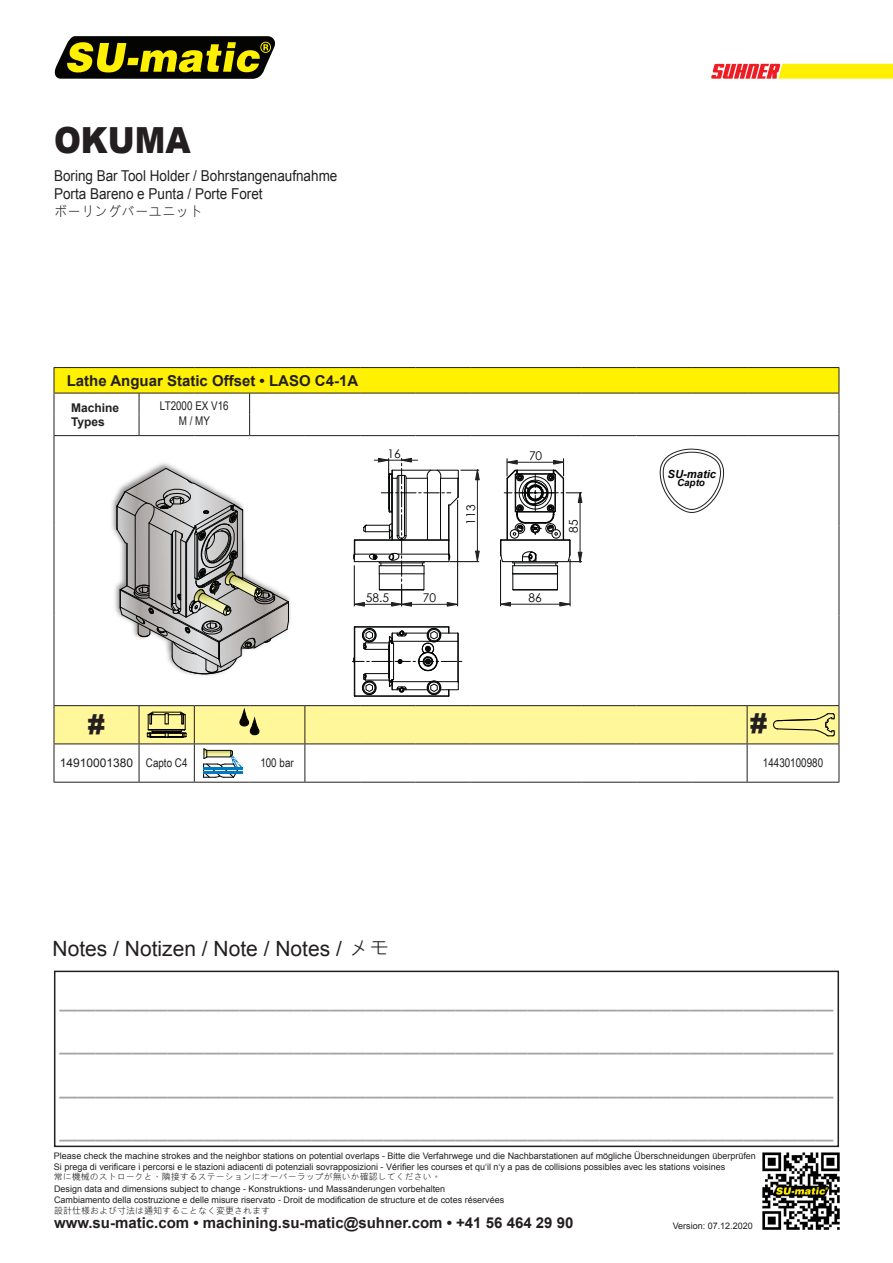
<style>
.page{position:relative;width:893px;height:1263px;background:#fff}
.page>*{position:absolute;margin:0;border:0;box-sizing:border-box;transform-origin:0 0}
.t1{font:36px/43.2px "Minion Pro";color:#a4a5a9;text-align:justify}
.t2{font:900 36px "Arial";color:#231f20;scale:.9 1}
.t3{font:900 27px "Arial";color:#231f20}
.t4{font:21px "Arial";color:#231f20}
.t5{font:700 15px "Arial";color:#231f20}
.t6{font:15px "Arial";color:#231f20;scale:.9 1}
.t7{font:15px "Microsoft Jheng Hei UI Regular";color:#231f20;scale:.9 1}
.t8{font:12px "Arial Narrow";color:#231f20}
.t9{font:12px "Century Gothic";color:#050504}
.t10{font:700 12px/14.4px "Arial";color:#231f20}
.t11{font:12px "Arial";color:#231f20}
.t12{font:italic 700 11.25px "Arial";color:#040605}
.t13{font:italic 700 9.75px "Arial";color:#040605}
.t14{font:9px "Arial";color:#231f20}
.t15{font:9px "Microsoft Jheng Hei UI Regular";color:#231f20}
.s1{font-family:"Microsoft Jheng Hei UI Regular"}
</style>
<div class="page">
<div style="left:54px;top:971px;width:785px;height:176px;border:2px solid #231f20"></div>
<img style="left:762px;top:1152px;width:78px;height:78px">
<svg style="left:711px;top:63px;width:182px;height:16px;background:#fabc33"></svg>
<svg style="left:54px;top:36px;width:221px;height:43px;background:#615d14"></svg>
<hr style="left:139px;top:744px;width:1px;height:38px;background:#231f20">
<hr style="left:194px;top:744px;width:1px;height:38px;background:#231f20">
<hr style="left:54px;top:367px;width:85px;height:1px;background:#231f20">
<hr style="left:139px;top:367px;width:55px;height:1px;background:#231f20">
<hr style="left:194px;top:367px;width:56px;height:1px;background:#231f20">
<hr style="left:250px;top:367px;width:55px;height:1px;background:#231f20">
<hr style="left:305px;top:367px;width:55px;height:1px;background:#231f20">
<hr style="left:360px;top:367px;width:55px;height:1px;background:#231f20">
<hr style="left:415px;top:367px;width:56px;height:1px;background:#231f20">
<hr style="left:471px;top:367px;width:55px;height:1px;background:#231f20">
<hr style="left:526px;top:367px;width:55px;height:1px;background:#231f20">
<hr style="left:581px;top:367px;width:56px;height:1px;background:#231f20">
<hr style="left:637px;top:367px;width:55px;height:1px;background:#231f20">
<hr style="left:692px;top:367px;width:55px;height:1px;background:#231f20">
<hr style="left:747px;top:367px;width:92px;height:1px;background:#231f20">
<hr style="left:54px;top:436px;width:1px;height:90px;background:#231f20">
<hr style="left:54px;top:526px;width:1px;height:90px;background:#231f20">
<hr style="left:54px;top:616px;width:1px;height:89px;background:#231f20">
<hr style="left:839px;top:436px;width:1px;height:90px;background:#231f20">
<hr style="left:839px;top:526px;width:1px;height:90px;background:#231f20">
<hr style="left:839px;top:616px;width:1px;height:89px;background:#231f20">
<hr style="left:54px;top:705px;width:85px;height:1px;background:#231f20">
<hr style="left:139px;top:705px;width:55px;height:1px;background:#231f20">
<hr style="left:194px;top:705px;width:56px;height:1px;background:#231f20">
<hr style="left:250px;top:705px;width:55px;height:1px;background:#231f20">
<hr style="left:305px;top:705px;width:55px;height:1px;background:#231f20">
<hr style="left:360px;top:705px;width:55px;height:1px;background:#231f20">
<hr style="left:415px;top:705px;width:56px;height:1px;background:#231f20">
<hr style="left:471px;top:705px;width:55px;height:1px;background:#231f20">
<hr style="left:526px;top:705px;width:55px;height:1px;background:#231f20">
<hr style="left:581px;top:705px;width:56px;height:1px;background:#231f20">
<hr style="left:637px;top:705px;width:55px;height:1px;background:#231f20">
<hr style="left:692px;top:705px;width:55px;height:1px;background:#231f20">
<hr style="left:747px;top:705px;width:92px;height:1px;background:#231f20">
<hr style="left:839px;top:706px;width:1px;height:37px;background:#231f20">
<hr style="left:747px;top:744px;width:1px;height:38px;background:#231f20">
<hr style="left:839px;top:744px;width:1px;height:38px;background:#231f20">
<hr style="left:54px;top:782px;width:85px;height:1px;background:#231f20">
<hr style="left:139px;top:782px;width:55px;height:1px;background:#231f20">
<hr style="left:194px;top:782px;width:56px;height:1px;background:#231f20">
<hr style="left:250px;top:782px;width:55px;height:1px;background:#231f20">
<hr style="left:305px;top:782px;width:55px;height:1px;background:#231f20">
<hr style="left:360px;top:782px;width:55px;height:1px;background:#231f20">
<hr style="left:415px;top:782px;width:56px;height:1px;background:#231f20">
<hr style="left:471px;top:782px;width:55px;height:1px;background:#231f20">
<hr style="left:526px;top:782px;width:55px;height:1px;background:#231f20">
<hr style="left:581px;top:782px;width:56px;height:1px;background:#231f20">
<hr style="left:637px;top:782px;width:55px;height:1px;background:#231f20">
<hr style="left:692px;top:782px;width:55px;height:1px;background:#231f20">
<hr style="left:747px;top:782px;width:92px;height:1px;background:#231f20">
<svg style="left:54px;top:368px;width:786px;height:68px"></svg>
<hr style="left:54px;top:744px;width:1px;height:38px;background:#231f20">
<hr style="left:304px;top:744px;width:1px;height:38px;background:#231f20">
<img style="left:111px;top:463px;width:180px;height:213px">
<svg style="left:116px;top:467px;width:173px;height:208px"></svg>
<hr style="left:500px;top:560px;width:1px;height:46px;background:#040605">
<hr style="left:570px;top:559px;width:1px;height:47px;background:#040605">
<svg style="left:352px;top:626px;width:110px;height:71px"></svg>
<svg style="left:500px;top:602px;width:70px;height:5px"></svg>
<hr style="left:501px;top:604px;width:69px;height:1px;background:#231f20">
<svg style="left:500px;top:459px;width:82px;height:132px"></svg>
<hr style="left:507px;top:462px;width:56px;height:1px;background:#231f20">
<svg style="left:353px;top:458px;width:127px;height:149px"></svg>
<svg style="left:659px;top:448px;width:65px;height:65px"></svg>
<svg style="left:54px;top:706px;width:785px;height:72px"></svg>
<hr style="left:204px;top:767px;width:38px;height:2px;background:#007bc2">
<hr style="left:204px;top:772px;width:38px;height:2px;background:#007bc2">
<p class="t2" style="left:54px;top:114px;width:153px">OKUMA</p>
<p class="t6" style="left:54px;top:166px;width:316px">Boring Bar Tool Holder / Bohrstangenaufnahme</p>
<p class="t6" style="left:54px;top:184px;width:233px">Porta Bareno e Punta / Porte Foret</p>
<p class="t7" style="left:54px;top:202px;width:166px">ボーリングバーユニット</p>
<p class="t5" style="left:67px;top:370px;width:293px">Lathe Anguar Static Offset • LASO C4-1A</p>
<p class="t10" style="left:71px;top:400px;width:50px">Machine<br>Types</p>
<p class="t8" style="left:160px;top:397px;width:70px">LT2000 EX V16</p>
<p class="t8" style="left:179px;top:412px;width:33px">M / MY</p>
<p class="t9" style="left:387px;top:445px;width:15px">16</p>
<p class="t9" style="left:366px;top:589px;width:25px">58.5</p>
<p class="t9" style="left:423px;top:589px;width:15px">70</p>
<p class="t9" style="left:462px;top:525px;width:21px;rotate:-90deg">113</p>
<p class="t9" style="left:529px;top:448px;width:15px">70</p>
<p class="t9" style="left:529px;top:589px;width:15px">86</p>
<p class="t9" style="left:565px;top:533px;width:15px;rotate:-90deg">85</p>
<p class="t12" style="left:667px;top:466px;width:50px">SU-matic</p>
<p class="t13" style="left:677px;top:477px;width:29px">Capto</p>
<p class="t3" style="left:88px;top:705px;width:19px">#</p>
<p class="t3" style="left:750px;top:704px;width:19px">#</p>
<p class="t11" style="left:60px;top:755px;width:75px">14910001380</p>
<p class="t8" style="left:146px;top:754px;width:43px">Capto C4</p>
<p class="t8" style="left:260px;top:754px;width:35px">100 bar</p>
<p class="t8" style="left:763px;top:754px;width:62px">14430100980</p>
<p class="t4" style="left:53px;top:934px;width:339px">Notes / Notizen / Note / Notes / <span class="s1">メモ</span></p>
<p class="t1" style="left:59px;top:974px;width:776px">___________________________________________ ___________________________________________ ___________________________________________ ___________________________________________</p>
<p class="t14" style="left:54px;top:1150px;width:703px">Please check the machine strokes and the neighbor stations on potential overlaps - Bitte die Verfahrwege und die Nachbarstationen auf mögliche Überschneidungen überprüfen</p>
<p class="t14" style="left:54px;top:1160px;width:673px">Si prega di verificare i percorsi e le stazioni adiacenti di potenziali sovrapposizioni - Vérifier les courses et qu‘il n‘y a pas de collisions possibles avec les stations voisines</p>
<p class="t15" style="left:54px;top:1171px;width:389px">常に機械のストロークと、隣接するステーションにオーバーラップが無いか確認してください。</p>
<p class="t14" style="left:54px;top:1183px;width:393px">Design data and dimensions subject to change - Konstruktions- und Massänderungen vorbehalten</p>
<p class="t14" style="left:54px;top:1194px;width:452px">Cambiamento della costruzione e delle misure riservato - Droit de modification de structure et de cotes réservées</p>
<p class="t15" style="left:54px;top:1204px;width:217px">設計仕様および寸法は通知することなく変更されます</p>
<p class="t5" style="left:54px;top:1212px;width:521px">www.su-matic.com • machining.su-matic@suhner.com • +41 56 464 29 90</p>
<p class="t14" style="left:673px;top:1220px;width:82px">Version: 07.12.2020</p>
</div>
